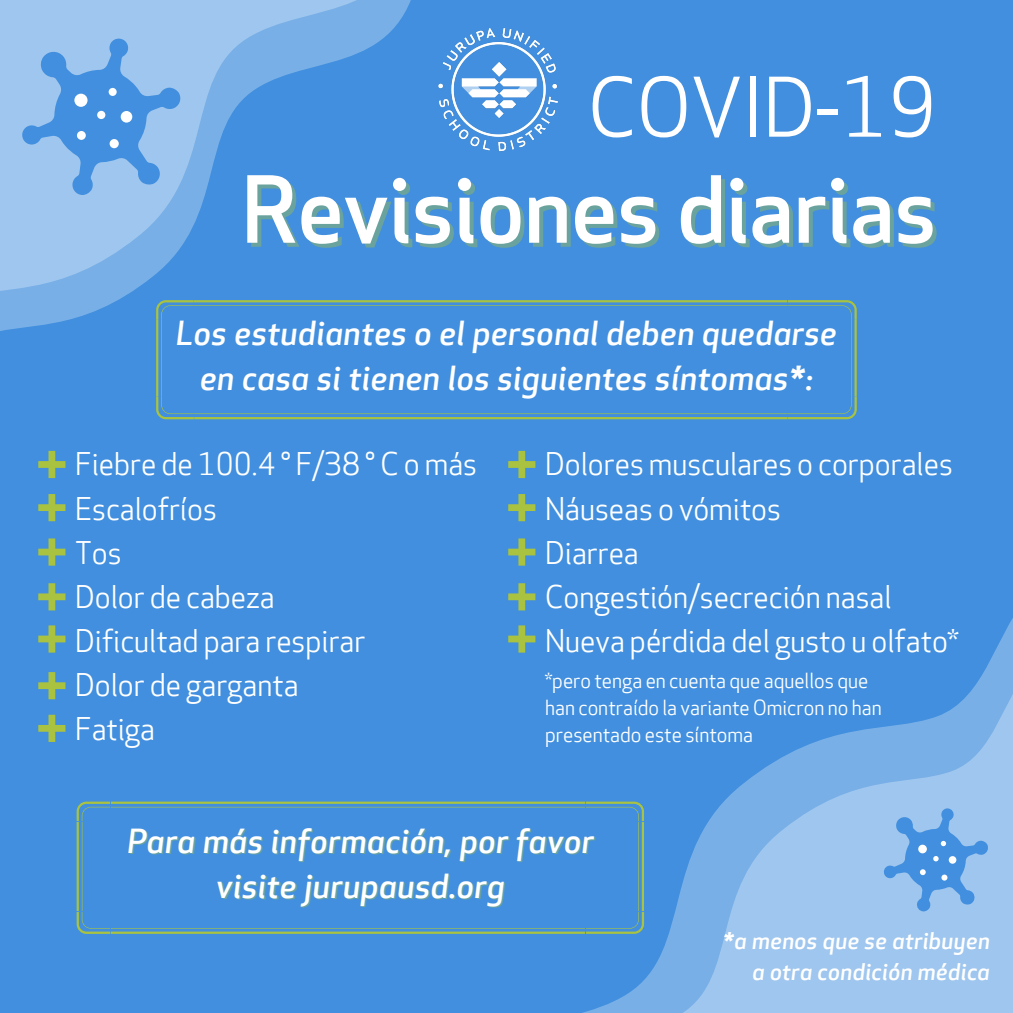
<style>
.page{position:relative;width:1013px;height:1013px;background:#fff}
.page>*{position:absolute;margin:0;border:0;box-sizing:border-box;transform-origin:0 0}
.t1{font:500 90px "Apex New";color:#fff}
.t2{font:80px "Apex New";color:#fff}
.t3{font:italic 500 32.5px/45px "Apex New";letter-spacing:.02em;color:#fff;text-align:center}
.t4{font:30px "Apex New";color:#fff}
.t5{font:italic 500 22.5px/31px "Apex New";letter-spacing:.02em;color:#fff;text-align:right}
.t6{font:20px/27.2px "Apex New";color:#fff}
</style>
<div class="page">
<div style="left:0;top:0;width:1012px;height:1012px;background:#418fde"></div>
<svg style="left:77px;top:801px;width:364px;height:132px"></svg>
<svg style="left:519px;top:642px;width:493px;height:370px"></svg>
<svg style="left:422px;top:300px;width:434px;height:119px"></svg>
<svg style="left:0;top:0;width:421px;height:467px"></svg>
<svg style="left:882px;top:808px;width:107px;height:103px"></svg>
<img style="left:419px;top:3px;width:139px;height:164px">
<svg style="left:38px;top:451px;width:27px;height:27px"></svg>
<svg style="left:38px;top:494px;width:27px;height:27px"></svg>
<svg style="left:38px;top:538px;width:27px;height:27px"></svg>
<svg style="left:38px;top:583px;width:27px;height:27px"></svg>
<svg style="left:38px;top:625px;width:27px;height:27px"></svg>
<svg style="left:38px;top:672px;width:27px;height:27px"></svg>
<svg style="left:38px;top:714px;width:27px;height:28px"></svg>
<svg style="left:508px;top:451px;width:27px;height:27px"></svg>
<svg style="left:508px;top:494px;width:27px;height:27px"></svg>
<svg style="left:508px;top:538px;width:27px;height:27px"></svg>
<svg style="left:508px;top:583px;width:27px;height:27px"></svg>
<svg style="left:508px;top:625px;width:27px;height:27px"></svg>
<svg style="left:20px;top:38px;width:162px;height:157px"></svg>
<div style="left:74px;top:94px;width:14px;height:13px;background:#fff;border-radius:50%"></div>
<div style="left:121px;top:111px;width:11px;height:12px;background:#fff;border-radius:50%"></div>
<div style="left:110px;top:139px;width:9px;height:9px;background:#fff;border-radius:50%"></div>
<div style="left:97px;top:111px;width:8px;height:8px;background:#fff;border-radius:50%"></div>
<div style="left:77px;top:131px;width:9px;height:9px;background:#fff;border-radius:50%"></div>
<div style="left:109px;top:88px;width:8px;height:8px;background:#fff;border-radius:50%"></div>
<p class="t2" style="left:588px;top:77px;width:350px">COVID-19</p>
<p class="t1" style="left:242px;top:175px;width:696px">Revisiones diarias</p>
<p class="t3" style="left:176px;top:314px;width:662px">Los estudiantes o el personal deben quedarse en casa si tienen los siguientes síntomas*:</p>
<p class="t4" style="left:75px;top:453px;width:403px">Fiebre de 100.4 ° F/38 ° C o más</p>
<p class="t4" style="left:75px;top:497px;width:143px">Escalofríos</p>
<p class="t4" style="left:75px;top:541px;width:48px">Tos</p>
<p class="t4" style="left:75px;top:585px;width:201px">Dolor de cabeza</p>
<p class="t4" style="left:75px;top:629px;width:292px">Dificultad para respirar</p>
<p class="t4" style="left:75px;top:673px;width:225px">Dolor de garganta</p>
<p class="t4" style="left:75px;top:717px;width:81px">Fatiga</p>
<p class="t4" style="left:545px;top:453px;width:409px">Dolores musculares o corporales</p>
<p class="t4" style="left:545px;top:497px;width:237px">Náuseas o vómitos</p>
<p class="t4" style="left:545px;top:541px;width:95px">Diarrea</p>
<p class="t4" style="left:545px;top:585px;width:348px">Congestión/secreción nasal</p>
<p class="t4" style="left:545px;top:629px;width:415px">Nueva pérdida del gusto u olfato*</p>
<p class="t6" style="left:545px;top:669px;width:338px">*pero tenga en cuenta que aquellos que han contraído la variante Omicron no han presentado este síntoma</p>
<p class="t3" style="left:127px;top:822px;width:468px">Para más información, por favor visite jurupausd.org</p>
<p class="t5" style="left:722px;top:927px;width:268px">*a menos que se atribuyen a otra condición médica</p>
</div>
